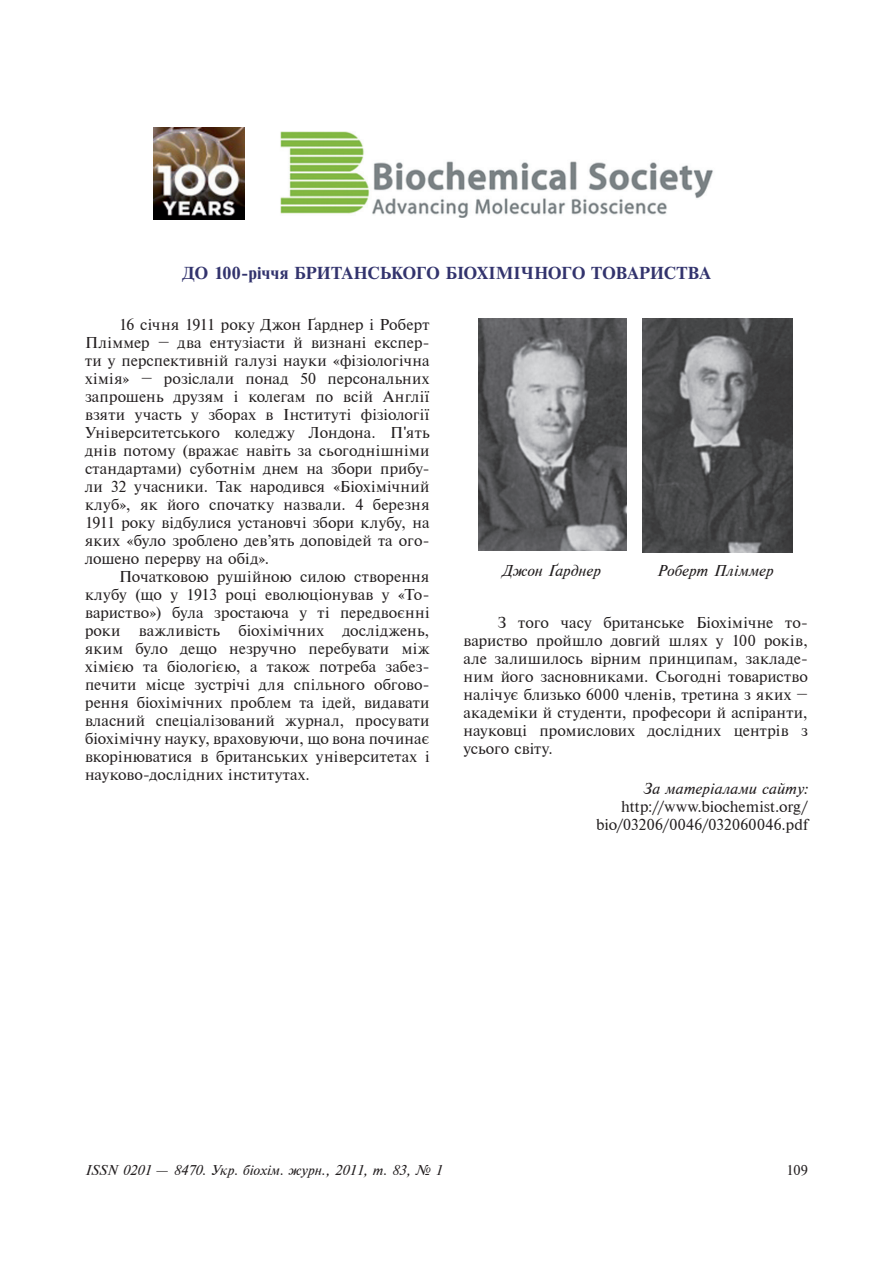
<style>
.page{position:relative;width:893px;height:1263px;background:#fff}
.page>*{position:absolute;margin:0;border:0;box-sizing:border-box;transform-origin:0 0}
.t1{font:16.5px "Newton C Bold";color:#32336d}
.t2{font:15px/18px "Newton C";letter-spacing:.01em;color:#231f20;text-align:justify}
.t3{font:15px "Newton C Italic";color:#231f20}
.t4{font:13.5px "Newton C Italic";color:#231f20}
.t5{font:13.5px "Newton C";color:#231f20}
.s1{font-family:"Newton C"}
</style>
<div class="page">
<img style="left:280px;top:131px;width:433px;height:86px">
<img style="left:153px;top:128px;width:92px;height:91px">
<img style="left:478px;top:318px;width:148px;height:233px">
<img style="left:643px;top:318px;width:149px;height:234px">
<p class="t1" style="left:183px;top:263px;width:529px">До 100-річчя британського Біохімічного товариства</p>
<p class="t2" style="left:85px;top:315px;width:346px;text-indent:34px">16 січня 1911 року Джон Ґарднер і Роберт Пліммер – два ентузіасти й визнані експер&shy;ти у перспективній галузі науки «фізіологічна хімія» – розіслали понад 50 персональних запрошень друзям і колегам по всій Англії взяти участь у зборах в Інституті фізіології Університетського коледжу Лондона. П'ять днів потому (вражає навіть за сьогоднішніми стандартами) суботнім днем на збори прибу&shy;ли 32 учасники. Так народився «Біохімічний клуб», як його спочатку назвали. 4 березня 1911 року відбулися установчі збори клубу, на яких «було зроблено дев’ять доповідей та ого&shy;лошено перерву на обід».</p>
<p class="t2" style="left:85px;top:567px;width:346px;text-indent:34px">Початковою рушійною силою створення клубу (що у 1913 році еволюціонував у «То&shy;вариство») була зростаюча у ті передвоєнні роки важливість біохімічних досліджень, яким було дещо незручно перебувати між хімією та біологією, а також потреба забез&shy;печити місце зустрічі для спільного обгово&shy;рення біохімічних проблем та ідей, видавати власний спеціалізований журнал, просувати біохімічну науку, враховуючи, що вона починає вкорінюватися в британських університетах і науково-дослідних інститутах.</p>
<p class="t3" style="left:502px;top:562px;width:100px">Джон Ґарднер</p>
<p class="t3" style="left:657px;top:562px;width:118px">Роберт Пліммер</p>
<p class="t2" style="left:463px;top:614px;width:346px;text-indent:34px">З того часу британське Біохімічне то&shy;вариство пройшло довгий шлях у 100 років, але залишилось вірним принципам, закладе&shy;ним його засновниками. Сьогодні товариство налічує близько 6000 членів, третина з яких – академіки й студенти, професори й аспіранти, науковці промислових дослідних центрів з усього світу.</p>
<p class="t3" style="left:642px;top:779px;width:167px">За матеріалами сайту:</p>
<p class="t2" style="left:596px;top:797px;width:213px;text-align:right">http://www.biochemist.org/ bio/03206/0046/032060046.pdf</p>
<p class="t4" style="left:85px;top:1163px;width:358px">ISSN 0201 <span class="s1">—</span> 8470. Укр. біохім. журн., 2011, т. 83, № 1</p>
<p class="t5" style="left:787px;top:1163px;width:23px">109</p>
</div>
